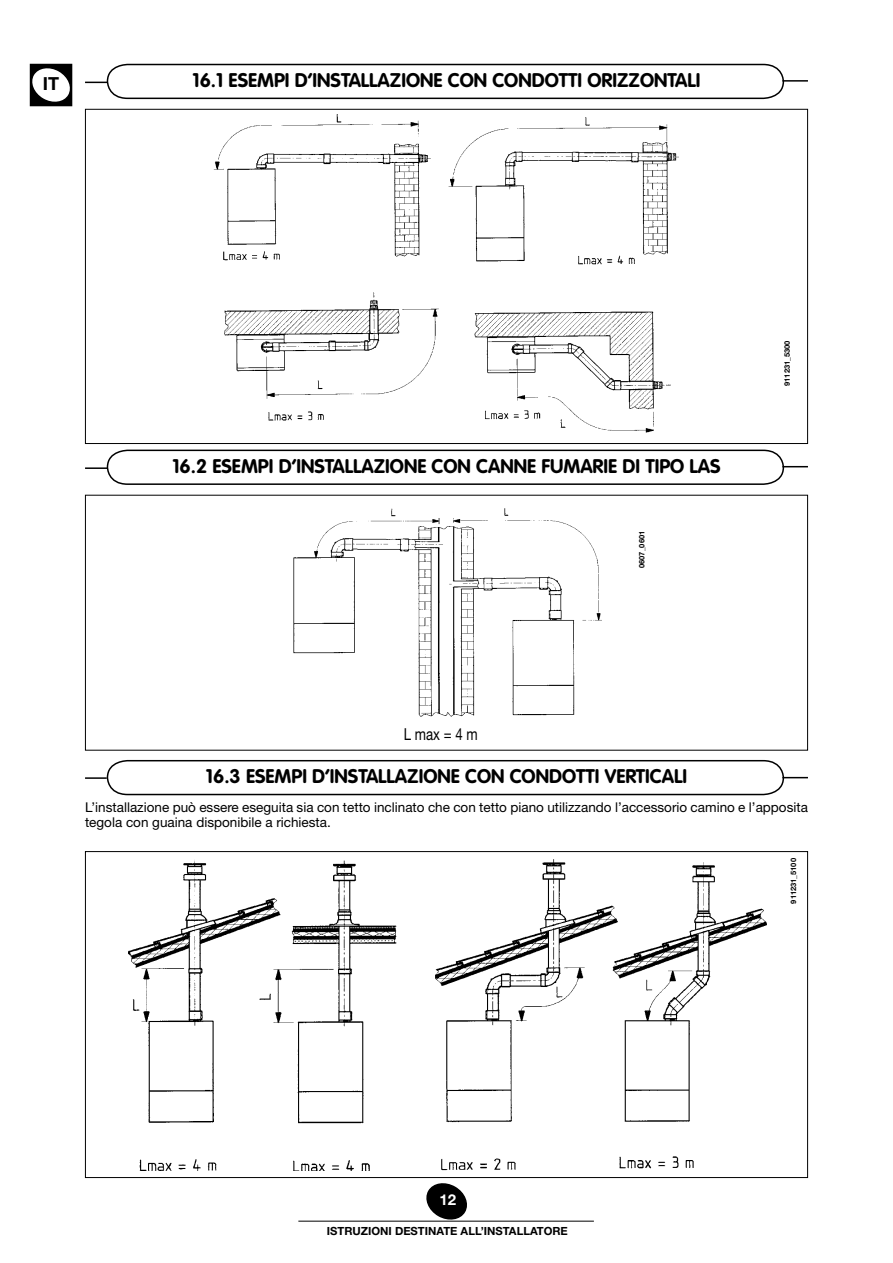
<style>
.page{position:relative;width:893px;height:1263px;background:#fff}
.page>*{position:absolute;margin:0;border:0;box-sizing:border-box;transform-origin:0 0}
.t1{font:700 19.5px "VAG Rounded Std";color:#000}
.t2{font:700 18px "Helvetica Neue LT Std";color:#000}
.t3{font:16.5px "Helvetica Neue LT Std";color:#000;scale:.8 1}
.t4{font:700 15px "Helvetica Neue LT Std";color:#fff}
.t5{font:13.5px/15.8px "Helvetica Neue LT Std";color:#000}
.t6{font:700 11.25px "Helvetica Neue LT Std";color:#000}
.t7{font:700 7.5px "Helvetica Neue LT Std";color:#000}
</style>
<div class="page">
<svg style="left:422px;top:1183px;width:49px;height:38px"></svg>
<hr style="left:298px;top:1221px;width:296px;height:1px;background:#000">
<div style="left:30px;top:64px;width:42px;height:42px;border:2px solid #000"></div>
<svg style="left:29px;top:63px;width:44px;height:42px"></svg>
<hr style="left:782px;top:80px;width:26px;height:2px;background:#000">
<svg style="left:85px;top:63px;width:700px;height:37px"></svg>
<svg style="left:106px;top:449px;width:702px;height:36px"></svg>
<hr style="left:85px;top:467px;width:23px;height:2px;background:#000">
<svg style="left:106px;top:759px;width:702px;height:37px"></svg>
<hr style="left:85px;top:777px;width:22px;height:2px;background:#000">
<img style="left:213px;top:115px;width:465px;height:318px">
<img style="left:293px;top:508px;width:308px;height:209px">
<img style="left:128px;top:859px;width:639px;height:312px">
<h2 class="t2" style="left:43px;top:72px;width:9px">IT</h2>
<h1 class="t1" style="left:193px;top:69px;width:509px">16.1 ESEMPI D’INSTALLAZIONE CON CONDOTTI ORIZZONTALI</h1>
<h1 class="t1" style="left:172px;top:455px;width:550px">16.2 ESEMPI D’INSTALLAZIONE CON CANNE FUMARIE DI TIPO LAS</h1>
<p class="t3" style="left:404px;top:724px;width:94px">L max = 4 m</p>
<p class="t7" style="left:637px;top:568px;width:39px;rotate:-90deg">0607_0601</p>
<p class="t7" style="left:782px;top:386px;width:47px;rotate:-90deg">911231_5300</p>
<h1 class="t1" style="left:206px;top:765px;width:483px">16.3 ESEMPI D’INSTALLAZIONE CON CONDOTTI VERTICALI</h1>
<p class="t5" style="left:85px;top:799px;width:724px">L’installazione può essere eseguita sia con tetto inclinato che con tetto piano utilizzando l’accessorio camino e l’apposita tegola con guaina disponibile a richiesta.</p>
<p class="t4" style="left:439px;top:1191px;width:18px">12</p>
<p class="t6" style="left:327px;top:1224px;width:243px">ISTRUZIONI DESTINATE ALL’INSTALLATORE</p>
<p class="t7" style="left:789px;top:904px;width:47px;rotate:-90deg">911231_5100</p>
</div>
